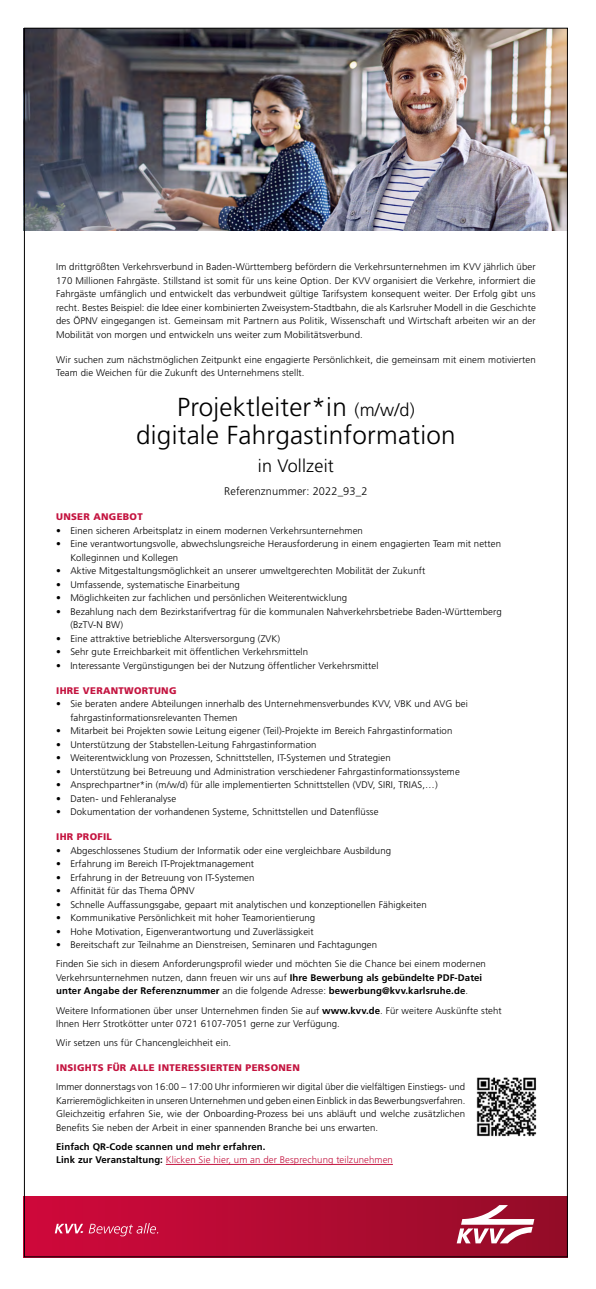
<style>
.page{position:relative;width:596px;height:1289px;background:#fff}
.page>*{position:absolute;margin:0;border:0;box-sizing:border-box;transform-origin:0 0}
.t1{font:300 26px/28px "Frutiger";letter-spacing:.01em;color:#000;text-align:center}
.t2{font:300 18px "Frutiger";letter-spacing:.01em;color:#000}
.t3{font:italic 700 13.7px "Frutiger LT Std";color:#fff}
.t4{font:300 11px "Frutiger";letter-spacing:.01em;color:#000}
.t5{font:300 9.6px/13.5px "Frutiger";letter-spacing:.01em;color:#000}
.t6{font:700 9.6px/13.5px "Frutiger";letter-spacing:.01em;color:#000}
.t7{font:900 9.6px "Frutiger";letter-spacing:.03em;color:#c41440}
.s1{font-size:18px}
.s2{font-weight:300}
.s3{font-weight:700}
.s4{font-weight:300;color:#c41440}
</style>
<div class="page">
<img style="left:24px;top:1196px;width:543px;height:61px">
<svg style="left:55px;top:1223px;width:28px;height:10px"></svg>
<svg style="left:89px;top:1222px;width:69px;height:14px"></svg>
<svg style="left:456px;top:1204px;width:78px;height:39px"></svg>
<img style="left:26px;top:30px;width:539px;height:201px">
<hr style="left:166px;top:1164px;width:226px;height:1px;background:#c41440">
<img style="left:476px;top:1077px;width:61px;height:60px">
<p class="t5" style="left:56px;top:260px;width:481px;text-align:justify">Im drittgrößten Verkehrsverbund in Baden-Württemberg befördern die Verkehrsunternehmen im KVV jährlich über 170 Millionen Fahrgäste. Stillstand ist somit für uns keine Option. Der KVV organisiert die Verkehre, informiert die Fahrgäste umfänglich und entwickelt das verbundweit gültige Tarifsystem konsequent weiter. Der Erfolg gibt uns recht. Bestes Beispiel: die Idee einer kombinierten Zweisystem-Stadtbahn, die als Karlsruher Modell in die Geschichte des ÖPNV eingegangen ist. Gemeinsam mit Partnern aus Politik, Wissenschaft und Wirtschaft arbeiten wir an der Mobilität von morgen und entwickeln uns weiter zum Mobilitätsverbund.</p>
<p class="t5" style="left:56px;top:353px;width:480px">Wir suchen zum nächstmöglichen Zeitpunkt eine engagierte Persönlichkeit, die gemeinsam mit einem motivierten<br>Team die Weichen für die Zukunft des Unternehmens stellt.</p>
<h1 class="t1" style="left:136px;top:392px;width:321px">Projektleiter*in <span class="s1">(m/w/d) </span>digitale Fahrgastinformation</h1>
<h2 class="t2" style="left:258px;top:455px;width:77px">in Vollzeit</h2>
<p class="t4" style="left:224px;top:485px;width:145px">Referenznummer: 2022_93_2</p>
<p class="t7" style="left:56px;top:511px;width:88px">UNSER ANGEBOT</p>
<p class="t5" style="left:56px;top:523px;width:308px">• Einen sicheren Arbeitsplatz in einem modernen Verkehrsunternehmen</p>
<p class="t5" style="left:70px;top:537px;width:432px;text-indent:-14px">• Eine verantwortungsvolle, abwechslungsreiche Herausforderung in einem engagierten Team mit netten<br>Kolleginnen und Kollegen</p>
<p class="t5" style="left:56px;top:564px;width:370px">• Aktive Mitgestaltungsmöglichkeit an unserer umweltgerechten Mobilität der Zukunft</p>
<p class="t5" style="left:56px;top:577px;width:185px">• Umfassende, systematische Einarbeitung</p>
<p class="t5" style="left:56px;top:591px;width:292px">• Möglichkeiten zur fachlichen und persönlichen Weiterentwicklung</p>
<p class="t5" style="left:70px;top:604px;width:432px;text-indent:-14px">• Bezahlung nach dem Bezirkstarifvertrag für die kommunalen Nahverkehrsbetriebe Baden-Württemberg (BzTV-N BW)</p>
<p class="t5" style="left:56px;top:631px;width:225px">• Eine attraktive betriebliche Altersversorgung (ZVK)</p>
<p class="t5" style="left:56px;top:645px;width:253px">• Sehr gute Erreichbarkeit mit öffentlichen Verkehrsmitteln</p>
<p class="t5" style="left:56px;top:658px;width:324px">• Interessante Vergünstigungen bei der Nutzung öffentlicher Verkehrsmittel</p>
<p class="t7" style="left:56px;top:684px;width:122px">IHRE VERANTWORTUNG</p>
<p class="t5" style="left:70px;top:697px;width:399px;text-indent:-14px">• Sie beraten andere Abteilungen innerhalb des Unternehmensverbundes KVV, VBK und AVG bei fahrgastinformationsrelevanten Themen</p>
<p class="t5" style="left:56px;top:724px;width:397px">• Mitarbeit bei Projekten sowie Leitung eigener (Teil)-Projekte im Bereich Fahrgastinformation</p>
<p class="t5" style="left:56px;top:737px;width:262px">• Unterstützung der Stabstellen-Leitung Fahrgastinformation</p>
<p class="t5" style="left:56px;top:751px;width:336px">• Weiterentwicklung von Prozessen, Schnittstellen, IT-Systemen und Strategien</p>
<p class="t5" style="left:56px;top:764px;width:405px">• Unterstützung bei Betreuung und Administration verschiedener Fahrgastinformationssysteme</p>
<p class="t5" style="left:56px;top:778px;width:383px">• Ansprechpartner*in (m/w/d) für alle implementierten Schnittstellen (VDV, SIRI, TRIAS,…)</p>
<p class="t5" style="left:56px;top:791px;width:121px">• Daten- und Fehleranalyse</p>
<p class="t5" style="left:56px;top:805px;width:323px">• Dokumentation der vorhandenen Systeme, Schnittstellen und Datenflüsse</p>
<p class="t7" style="left:56px;top:830px;width:57px">IHR PROFIL</p>
<p class="t5" style="left:56px;top:843px;width:336px">• Abgeschlossenes Studium der Informatik oder eine vergleichbare Ausbildung</p>
<p class="t5" style="left:56px;top:857px;width:199px">• Erfahrung im Bereich IT-Projektmanagement</p>
<p class="t5" style="left:56px;top:870px;width:200px">• Erfahrung in der Betreuung von IT-Systemen</p>
<p class="t5" style="left:56px;top:884px;width:140px">• Affinität für das Thema ÖPNV</p>
<p class="t5" style="left:56px;top:897px;width:372px">• Schnelle Auffassungsgabe, gepaart mit analytischen und konzeptionellen Fähigkeiten</p>
<p class="t5" style="left:56px;top:911px;width:260px">• Kommunikative Persönlichkeit mit hoher Teamorientierung</p>
<p class="t5" style="left:56px;top:924px;width:259px">• Hohe Motivation, Eigenverantwortung und Zuverlässigkeit</p>
<p class="t5" style="left:56px;top:935px;width:431px;line-height:19.2px">• Bereitschaft zur Teilnahme an Dienstreisen, Seminaren und Fachtagungen<br>Finden Sie sich in diesem Anforderungsprofil wieder und möchten Sie die Chance bei einem modernen</p>
<p class="t6" style="left:56px;top:970px;width:427px"><span class="s2">Verkehrsunternehmen nutzen, dann freuen wir uns auf</span> Ihre Bewerbung als gebündelte PDF-Datei unter Angabe der Referenznummer <span class="s2">an die folgende Adresse:</span> bewerbung@kvv.karlsruhe.de<span class="s2">.</span></p>
<p class="t5" style="left:56px;top:1003px;width:447px">Weitere Informationen über unser Unternehmen finden Sie auf <span class="s3">www.kvv.de</span>. Für weitere Auskünfte steht<br>Ihnen Herr Strotkötter unter 0721 6107-7051 gerne zur Verfügung.</p>
<p class="t5" style="left:56px;top:1036px;width:176px">Wir setzen uns für Chancengleichheit ein.</p>
<p class="t7" style="left:56px;top:1061px;width:245px">INSIGHTS FÜR ALLE INTERESSIERTEN PERSONEN</p>
<p class="t5" style="left:56px;top:1080px;width:410px;text-align:justify">Immer donnerstags von 16:00 – 17:00 Uhr informieren wir digital über die vielfältigen Einstiegs- und Karrieremöglichkeiten in unseren Unternehmen und geben einen Einblick in das Bewerbungsverfahren.<br>Gleichzeitig erfahren Sie, wie der Onboarding-Prozess bei uns abläuft und welche zusätzlichen Benefits Sie neben der Arbeit in einer spannenden Branche bei uns erwarten.</p>
<p class="t6" style="left:56px;top:1139px;width:338px">Einfach QR-Code scannen und mehr erfahren.<br>Link zur Veranstaltung: <span class="s4">Klicken Sie hier, um an der Besprechung teilzunehmen</span></p>
<h3 class="t3" style="left:81px;top:1220px;width:5px">.</h3>
</div>
